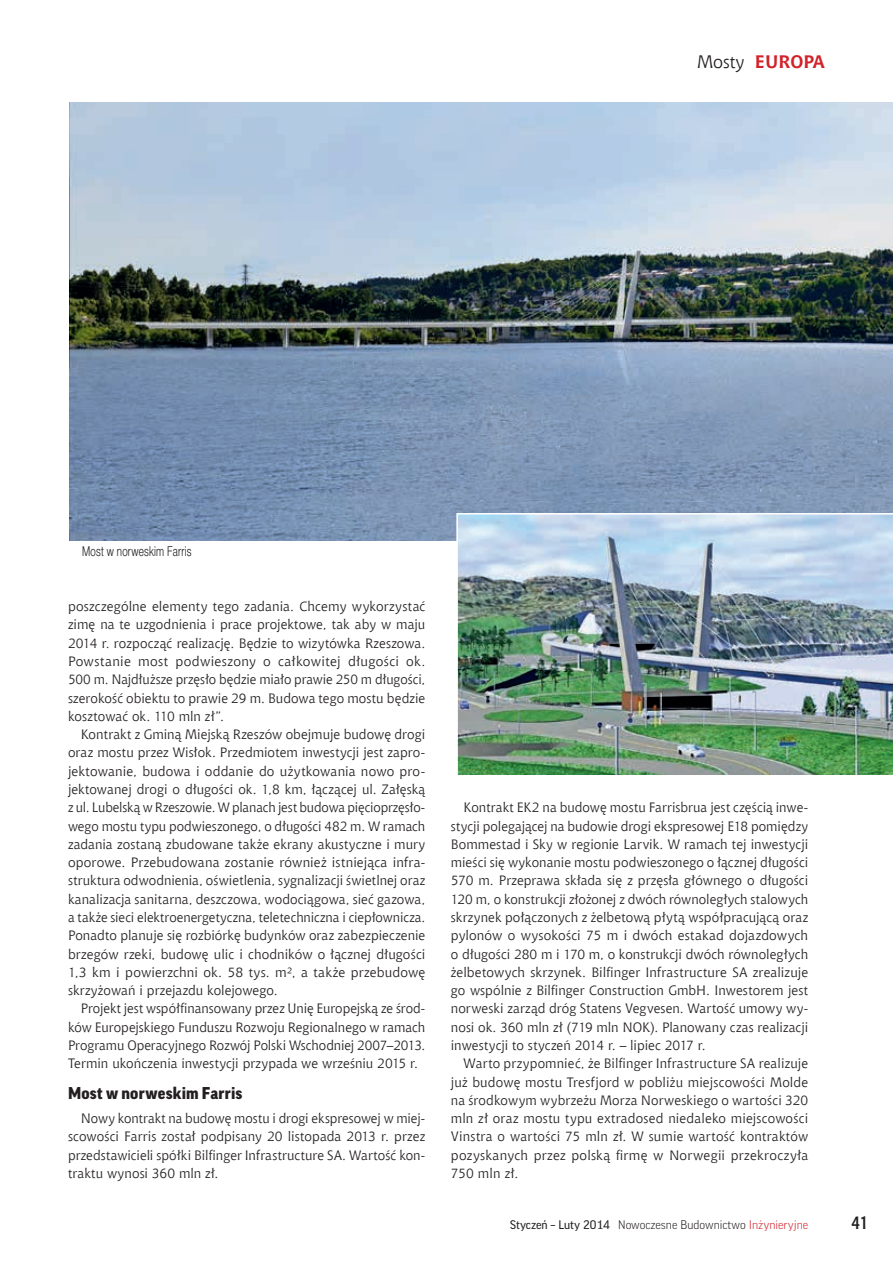
<style>
.page{position:relative;width:893px;height:1263px;background:#fff}
.page>*{position:absolute;margin:0;border:0;box-sizing:border-box;transform-origin:0 0}
.t1{font:700 18px "Chianti EU";color:#d1232a}
.t2{font:700 18px "Aerton Cnd EFN";color:#231f20}
.t3{font:900 16.5px "Good Pro";letter-spacing:.01em;color:#231f20}
.t4{font:13.5px/18.3px "Chianti EU";letter-spacing:.01em;color:#231f20;text-align:justify}
.t5{font:13.5px "Switzer Cnd EFN Light";letter-spacing:.015em;color:#231f20;scale:.9 1}
.t6{font:300 12px "Good Pro";color:#231f20}
.s1{font-weight:400;color:#231f20}
.s2{font-weight:400}
.s3{color:#d1232a}
</style>
<div class="page">
<img style="left:69px;top:102px;width:824px;height:438px">
<img style="left:456px;top:513px;width:437px;height:262px">
<h1 class="t1" style="left:697px;top:51px;width:129px"><span class="s1">Mosty</span> EUROPA</h1>
<p class="t5" style="left:82px;top:544px;width:123px">Most w norweskim Farris</p>
<p class="t4" style="left:68px;top:597px;width:359px">poszczególne elementy tego zadania. Chcemy wykorzystać zimę na te uzgodnienia i prace projektowe, tak aby w maju 2014 r. rozpocząć realizację. Będzie to wizytówka Rzeszowa.<br>Powstanie most podwieszony o całkowitej długości ok.<br>500 m. Najdłuższe przęsło będzie miało prawie 250 m długości, szerokość obiektu to prawie 29 m. Budowa tego mostu będzie kosztować ok. 110 mln zł”.</p>
<p class="t4" style="left:68px;top:725px;width:359px;text-indent:13px">Kontrakt z Gminą Miejską Rzeszów obejmuje budowę drogi oraz mostu przez Wisłok. Przedmiotem inwestycji jest zapro&shy;jektowanie, budowa i oddanie do użytkowania nowo pro&shy;jektowanej drogi o długości ok. 1,8 km, łączącej ul. Załęską z ul. Lubelską w Rzeszowie. W planach jest budowa pięcioprzęsło&shy;wego mostu typu podwieszonego, o długości 482 m. W ramach zadania zostaną zbudowane także ekrany akustyczne i mury oporowe. Przebudowana zostanie również istniejąca infra&shy;struktura odwodnienia, oświetlenia, sygnalizacji świetlnej oraz kanalizacja sanitarna, deszczowa, wodociągowa, sieć gazowa, a także sieci elektroenergetyczna, teletechniczna i ciepłownicza.<br>Ponadto planuje się rozbiórkę budynków oraz zabezpieczenie brzegów rzeki, budowę ulic i chodników o łącznej długości 1,3 km i powierzchni ok. 58 tys. m², a także przebudowę skrzyżowań i przejazdu kolejowego.</p>
<p class="t4" style="left:68px;top:999px;width:359px;text-indent:13px">Projekt jest współfinansowany przez Unię Europejską ze środ&shy;ków Europejskiego Funduszu Rozwoju Regionalnego w ramach Programu Operacyjnego Rozwój Polski Wschodniej 2007–2013.<br>Termin ukończenia inwestycji przypada we wrześniu 2015 r.</p>
<p class="t3" style="left:68px;top:1084px;width:176px">Most w norweskim Farris</p>
<p class="t4" style="left:68px;top:1109px;width:359px;text-indent:13px">Nowy kontrakt na budowę mostu i drogi ekspresowej w miej&shy;scowości Farris został podpisany 20 listopada 2013 r. przez przedstawicieli spółki Bilfinger Infrastructure SA. Wartość kon&shy;traktu wynosi 360 mln zł.</p>
<p class="t4" style="left:451px;top:798px;width:359px;text-indent:13px">Kontrakt EK2 na budowę mostu Farrisbrua jest częścią inwe&shy;stycji polegającej na budowie drogi ekspresowej E18 pomiędzy Bommestad i Sky w regionie Larvik. W ramach tej inwestycji mieści się wykonanie mostu podwieszonego o łącznej długości 570 m. Przeprawa składa się z przęsła głównego o długości 120 m, o konstrukcji złożonej z dwóch równoległych stalowych skrzynek połączonych z żelbetową płytą współpracującą oraz pylonów o wysokości 75 m i dwóch estakad dojazdowych o długości 280 m i 170 m, o konstrukcji dwóch równoległych żelbetowych skrzynek. Bilfinger Infrastructure SA zrealizuje go wspólnie z Bilfinger Construction GmbH. Inwestorem jest norweski zarząd dróg Statens Vegvesen. Wartość umowy wy&shy;nosi ok. 360 mln zł (719 mln NOK). Planowany czas realizacji inwestycji to styczeń 2014 r. – lipiec 2017 r.</p>
<p class="t4" style="left:451px;top:1054px;width:359px;text-indent:13px">Warto przypomnieć, że Bilfinger Infrastructure SA realizuje już budowę mostu Tresfjord w pobliżu miejscowości Molde na środkowym wybrzeżu Morza Norweskiego o wartości 320 mln zł oraz mostu typu extradosed niedaleko miejscowości Vinstra o wartości 75 mln zł. W sumie wartość kontraktów pozyskanych przez polską firmę w Norwegii przekroczyła 750 mln zł.</p>
<p class="t6" style="left:510px;top:1218px;width:300px"><span class="s2">Styczeń – Luty 2014</span> Nowoczesne Budownictwo <span class="s3">Inżynieryjne</span></p>
<h1 class="t2" style="left:851px;top:1212px;width:18px">41</h1>
</div>
